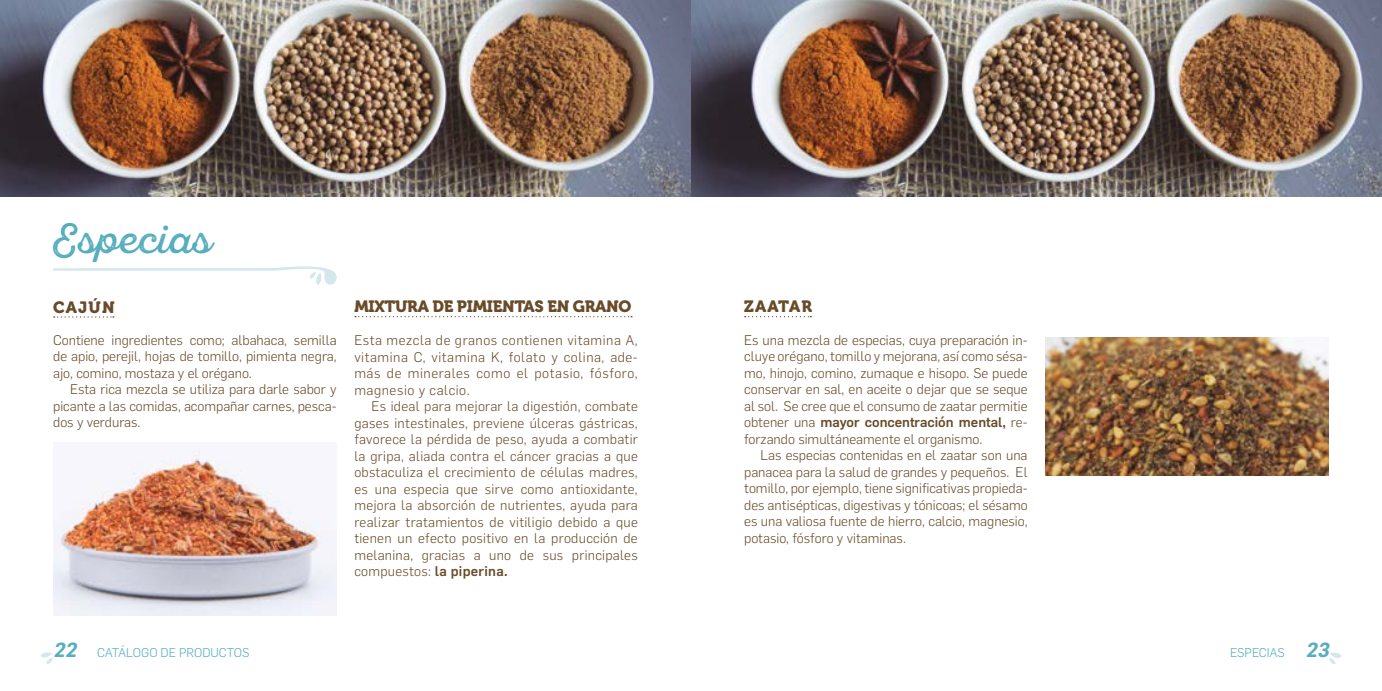
<style>
.page{position:relative;width:1382px;height:691px;background:#fff}
.page>*{position:absolute;margin:0;border:0;box-sizing:border-box;transform-origin:0 0}
.t1{font:38.75px "Sant Elia Rough Alt";color:#55adbd}
.t2{font:16.25px "Museo 900";letter-spacing:-.02em;color:#684b29}
.t3{font:300 13.75px/16.5px "Flama";color:#684b29;text-align:justify}
.t4{font:300 12.5px "Flama";color:#55adbd}
.s1{font-weight:500}
.s2{font-weight:600;font-style:italic;font-size:20px}
</style>
<div class="page">
<svg style="left:40px;top:652px;width:13px;height:12px"></svg>
<svg style="left:1329px;top:652px;width:13px;height:12px"></svg>
<svg style="left:53px;top:266px;width:284px;height:19px"></svg>
<svg style="left:355px;top:316px;width:277px;height:1px"></svg>
<img style="left:53px;top:451px;width:284px;height:164px">
<img style="left:1045px;top:338px;width:283px;height:137px">
<img style="left:0;top:0;width:1382px;height:197px">
<svg style="left:54px;top:316px;width:60px;height:2px"></svg>
<svg style="left:745px;top:316px;width:66px;height:1px"></svg>
<h1 class="t1" style="left:53px;top:217px;width:160px">Especias</h1>
<p class="t2" style="left:53px;top:298px;width:63px">CAJÚN</p>
<p class="t2" style="left:744px;top:297px;width:69px">ZAATAR</p>
<p class="t2" style="left:354px;top:297px;width:278px">MIXTURA DE PIMIENTAS EN GRANO</p>
<p class="t3" style="left:354px;top:331px;width:285px">Esta mezcla de granos contienen vitamina A, vitamina C, vitamina K, folato y colina, ade&shy;más de minerales como el potasio, fósforo, magnesio y calcio.</p>
<p class="t3" style="left:354px;top:397px;width:285px;text-indent:17px">Es ideal para mejorar la digestión, combate gases intestinales, previene úlceras gástricas, favorece la pérdida de peso, ayuda a combatir la gripa, aliada contra el cáncer gracias a que obstaculiza el crecimiento de células madres, es una especia que sirve como antioxidante, mejora la absorción de nutrientes, ayuda para realizar tratamientos de vitiligio debido a que tienen un efecto positivo en la producción de melanina, gracias a uno de sus principales compuestos: <span class="s1">la piperina.</span></p>
<p class="t3" style="left:744px;top:331px;width:285px">Es una mezcla de especias, cuya preparación in&shy;cluye orégano, tomillo y mejorana, así como sésa&shy;mo, hinojo, comino, zumaque e hisopo. Se puede conservar en sal, en aceite o dejar que se seque al sol. Se cree que el consumo de zaatar permitie obtener una <span class="s1">mayor concentración mental,</span> re&shy;forzando simultáneamente el organismo.</p>
<p class="t3" style="left:744px;top:447px;width:285px;text-indent:16px">Las especias contenidas en el zaatar son una panacea para la salud de grandes y pequeños. El tomillo, por ejemplo, tiene significativas propieda&shy;des antisépticas, digestivas y tónicoas; el sésamo es una valiosa fuente de hierro, calcio, magnesio, potasio, fósforo y vitaminas.</p>
<p class="t3" style="left:53px;top:331px;width:285px">Contiene ingredientes como; albahaca, semilla de apio, perejil, hojas de tomillo, pimienta negra, ajo, comino, mostaza y el orégano.</p>
<p class="t3" style="left:53px;top:381px;width:285px;text-indent:17px">Esta rica mezcla se utiliza para darle sabor y picante a las comidas, acompañar carnes, pesca&shy;dos y verduras.</p>
<p class="t4" style="left:53px;top:644px;width:198px"><span class="s2">22</span> CATÁLOGO DE PRODUCTOS</p>
<p class="t4" style="left:1230px;top:644px;width:105px">ESPECIAS <span class="s2">23</span></p>
</div>
